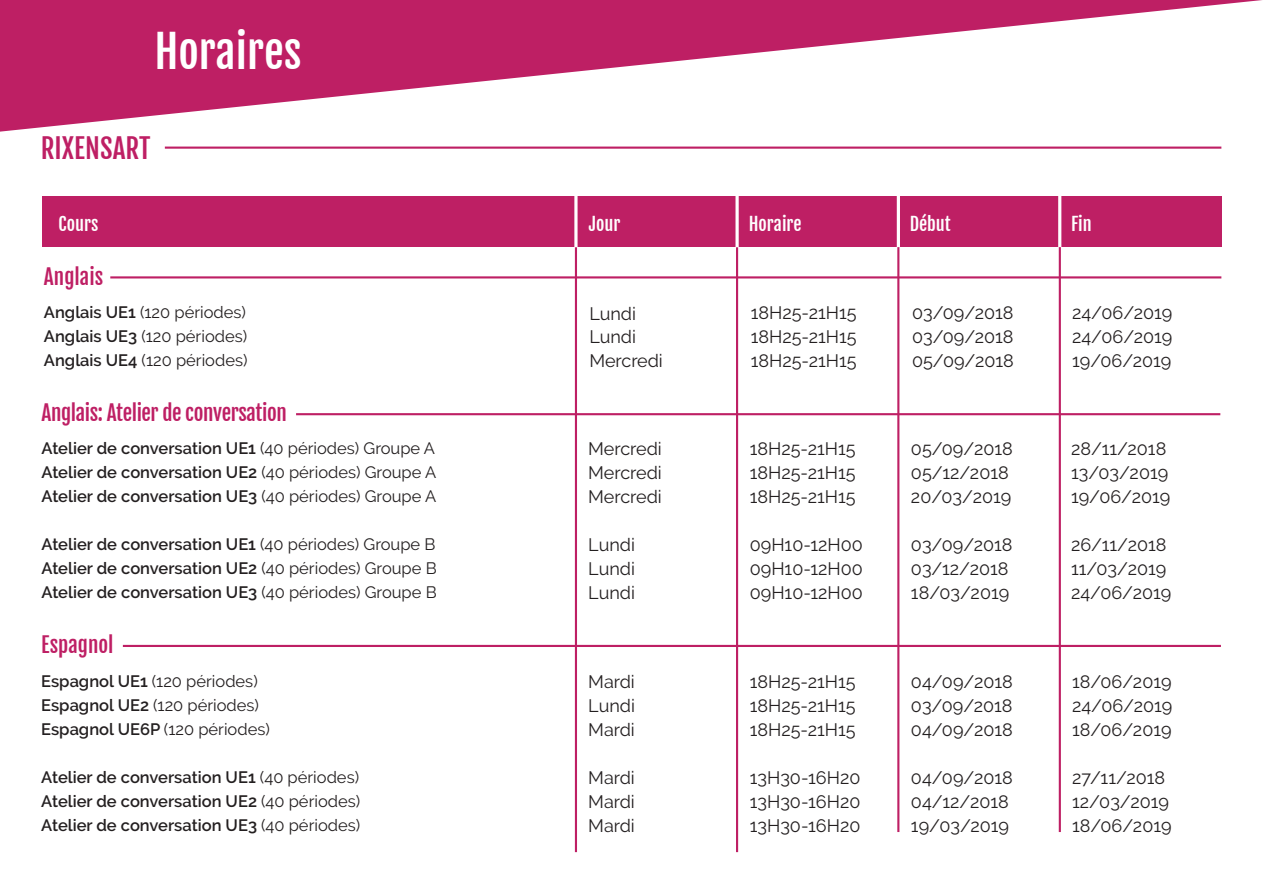
<style>
.page{position:relative;width:1263px;height:893px;background:#fff}
.page>*{position:absolute;margin:0;border:0;box-sizing:border-box;transform-origin:0 0}
.t1{font:44.1px "Fjalla One";color:#fff}
.t2{font:27px "Fjalla One";color:#be1f64}
.t3{font:21px "Fjalla One";letter-spacing:-.02em;color:#be1f64}
.t4{font:21px "Fjalla One";color:#be1f64}
.t5{font:18px/24px "Raleway";color:#231f20;text-align:justify}
.t6{font:18px "Fjalla One";color:#fff}
.t7{font:600 16.5px/24px "Raleway";color:#231f20;text-align:justify}
.t8{font:16.5px/24px "Raleway";color:#231f20;text-align:justify}
.s1{font-weight:600}
.s2{font-weight:400}
</style>
<div class="page">
<div style="left:42px;top:197px;width:539px;height:50px;background:#be1f64"></div>
<hr style="left:575px;top:247px;width:2px;height:605px;background:#be1f64">
<hr style="left:736px;top:247px;width:2px;height:605px;background:#be1f64">
<hr style="left:897px;top:227px;width:2px;height:605px;background:#be1f64">
<hr style="left:1059px;top:227px;width:2px;height:605px;background:#be1f64">
<div style="left:575px;top:197px;width:162px;height:50px;background:#be1f64"></div>
<div style="left:737px;top:197px;width:162px;height:50px;background:#be1f64"></div>
<div style="left:898px;top:197px;width:162px;height:50px;background:#be1f64"></div>
<div style="left:1060px;top:197px;width:162px;height:50px;background:#be1f64"></div>
<svg style="left:735px;top:196px;width:4px;height:51px"></svg>
<hr style="left:897px;top:194px;width:3px;height:53px;background:#fff">
<hr style="left:1058px;top:194px;width:3px;height:53px;background:#fff">
<hr style="left:574px;top:194px;width:3px;height:53px;background:#fff">
<svg style="left:0;top:0;width:1262px;height:132px"></svg>
<hr style="left:165px;top:147px;width:1056px;height:2px;background:#be1f64">
<hr style="left:110px;top:276px;width:1111px;height:2px;background:#be1f64">
<hr style="left:123px;top:645px;width:1098px;height:2px;background:#be1f64">
<hr style="left:296px;top:413px;width:924px;height:2px;background:#be1f64">
<h1 class="t1" style="left:154px;top:25px;width:149px">Horaires</h1>
<h2 class="t2" style="left:41px;top:132px;width:111px">RIXENSART</h2>
<p class="t6" style="left:59px;top:213px;width:41px">Cours</p>
<p class="t4" style="left:44px;top:264px;width:61px">Anglais</p>
<p class="t8" style="left:44px;top:301px;width:205px"><span class="s1">Anglais UE1</span> (120 périodes)<br><span class="s1">Anglais UE3</span> (120 périodes)<br><span class="s1">Anglais UE4</span> (120 périodes)</p>
<p class="t3" style="left:42px;top:399px;width:247px">Anglais: Atelier de conversation</p>
<p class="t7" style="left:42px;top:436px;width:396px">Atelier de conversation UE1 <span class="s2">(40 périodes) Groupe A </span>Atelier de conversation UE2 <span class="s2">(40 périodes) Groupe A </span>Atelier de conversation UE3 <span class="s2">(40 périodes) Groupe A</span></p>
<p class="t7" style="left:42px;top:532px;width:397px">Atelier de conversation UE1 <span class="s2">(40 périodes) Groupe B </span>Atelier de conversation UE2 <span class="s2">(40 périodes) Groupe B </span>Atelier de conversation UE3 <span class="s2">(40 périodes) Groupe B</span></p>
<p class="t4" style="left:41px;top:632px;width:74px">Espagnol</p>
<p class="t8" style="left:41px;top:669px;width:230px;text-align:left"><span class="s1">Espagnol UE1</span> (120 périodes)<br><span class="s1">Espagnol UE2</span> (120 périodes)<br><span class="s1">Espagnol UE6P</span> (120 périodes)</p>
<p class="t7" style="left:41px;top:765px;width:320px">Atelier de conversation UE1 <span class="s2">(40 périodes)<br></span>Atelier de conversation UE2 <span class="s2">(40 périodes)<br></span>Atelier de conversation UE3 <span class="s2">(40 périodes)</span></p>
<p class="t6" style="left:589px;top:213px;width:33px">Jour</p>
<p class="t6" style="left:749px;top:213px;width:54px">Horaire</p>
<p class="t6" style="left:910px;top:213px;width:43px">Début</p>
<p class="t6" style="left:1071px;top:213px;width:22px">Fin</p>
<p class="t5" style="left:589px;top:301px;width:75px;text-align:left">Lundi<br>Lundi<br>Mercredi</p>
<p class="t5" style="left:751px;top:301px;width:107px">18H25-21H15<br>18H25-21H15<br>18H25-21H15</p>
<p class="t5" style="left:912px;top:301px;width:103px">03/09/2018<br>03/09/2018<br>05/09/2018</p>
<p class="t5" style="left:1072px;top:301px;width:102px">24/06/2019<br>24/06/2019<br>19/06/2019</p>
<p class="t5" style="left:588px;top:437px;width:75px">Mercredi Mercredi Mercredi</p>
<p class="t5" style="left:588px;top:533px;width:48px">Lundi Lundi Lundi</p>
<p class="t5" style="left:588px;top:670px;width:48px">Mardi Lundi Mardi</p>
<p class="t5" style="left:588px;top:766px;width:48px">Mardi Mardi Mardi</p>
<p class="t5" style="left:750px;top:437px;width:107px">18H25-21H15<br>18H25-21H15<br>18H25-21H15</p>
<p class="t5" style="left:750px;top:533px;width:115px">09H10-12H00<br>09H10-12H00<br>09H10-12H00</p>
<p class="t5" style="left:750px;top:670px;width:107px">18H25-21H15<br>18H25-21H15<br>18H25-21H15</p>
<p class="t5" style="left:750px;top:766px;width:112px">13H30-16H20<br>13H30-16H20<br>13H30-16H20</p>
<p class="t5" style="left:911px;top:437px;width:103px;text-align:left">05/09/2018<br>05/12/2018<br>20/03/2019</p>
<p class="t5" style="left:911px;top:533px;width:103px;text-align:left">03/09/2018<br>03/12/2018<br>18/03/2019</p>
<p class="t5" style="left:911px;top:670px;width:103px">04/09/2018<br>03/09/2018<br>04/09/2018</p>
<p class="t5" style="left:911px;top:766px;width:103px;text-align:left">04/09/2018<br>04/12/2018<br>19/03/2019</p>
<p class="t5" style="left:1071px;top:437px;width:101px;text-align:left">28/11/2018<br>13/03/2019<br>19/06/2019</p>
<p class="t5" style="left:1071px;top:533px;width:102px;text-align:left">26/11/2018<br>11/03/2019<br>24/06/2019</p>
<p class="t5" style="left:1072px;top:670px;width:102px">18/06/2019<br>24/06/2019<br>18/06/2019</p>
<p class="t5" style="left:1072px;top:766px;width:101px;text-align:left">27/11/2018<br>12/03/2019<br>18/06/2019</p>
</div>
